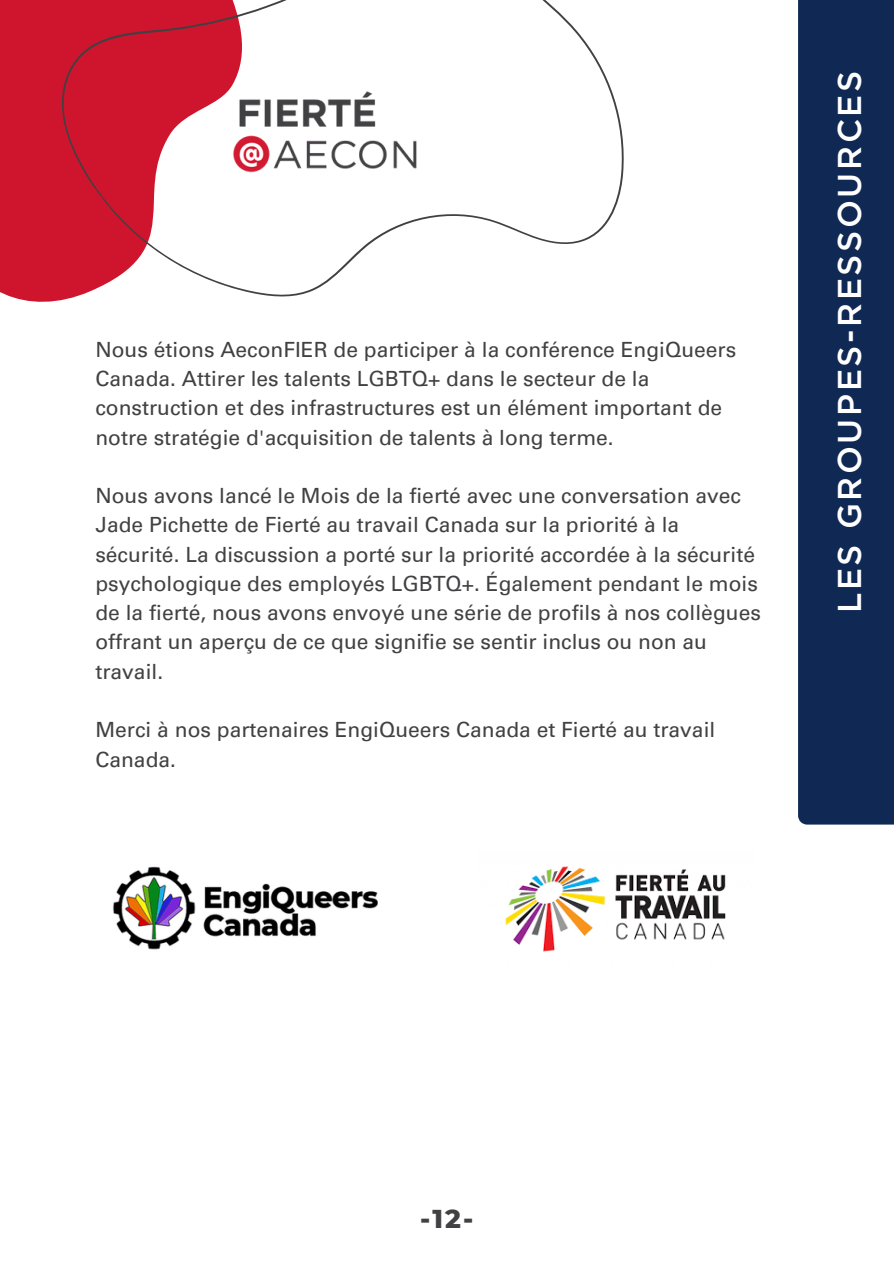
<style>
.page{position:relative;width:894px;height:1264px;background:#fff}
.page>*{position:absolute;margin:0;border:0;box-sizing:border-box;transform-origin:0 0}
.t1{font:500 33px "Gotham";letter-spacing:.08em;color:#fff}
.t2{font:800 26.4px "Montserrat";color:#414042}
.t3{font:21px/29.2px "Univers LT Pro 55 Roman";color:#414042}
</style>
<div class="page">
<div style="left:0;top:0;width:23px;height:300px;background:#cf152d"></div>
<svg style="left:23px;top:0;width:601px;height:302px"></svg>
<img style="left:226px;top:89px;width:197px;height:88px">
<img style="left:113px;top:866px;width:265px;height:84px">
<img style="left:505px;top:866px;width:221px;height:86px">
<svg style="left:798px;top:0;width:95px;height:824px;background:#122c56"></svg>
<p class="t3" style="left:95px;top:337px;width:642px">Nous étions AeconFIER de participer à la conférence EngiQueers Canada. Attirer les talents LGBTQ+ dans le secteur de la construction et des infrastructures est un élément important de notre stratégie d'acquisition de talents à long terme.</p>
<p class="t3" style="left:95px;top:484px;width:666px">Nous avons lancé le Mois de la fierté avec une conversation avec Jade Pichette de Fierté au travail Canada sur la priorité à la sécurité. La discussion a porté sur la priorité accordée à la sécurité psychologique des employés LGBTQ+. Également pendant le mois de la fierté, nous avons envoyé une série de profils à nos collègues offrant un aperçu de ce que signifie se sentir inclus ou non au travail.</p>
<p class="t3" style="left:95px;top:718px;width:621px">Merci à nos partenaires EngiQueers Canada et Fierté au travail<br>Canada.</p>
<p class="t1" style="left:834px;top:613px;width:544px;rotate:-90deg">LES GROUPES-RESSOURCES</p>
<p class="t2" style="left:420px;top:1201px;width:55px">-12-</p>
</div>
